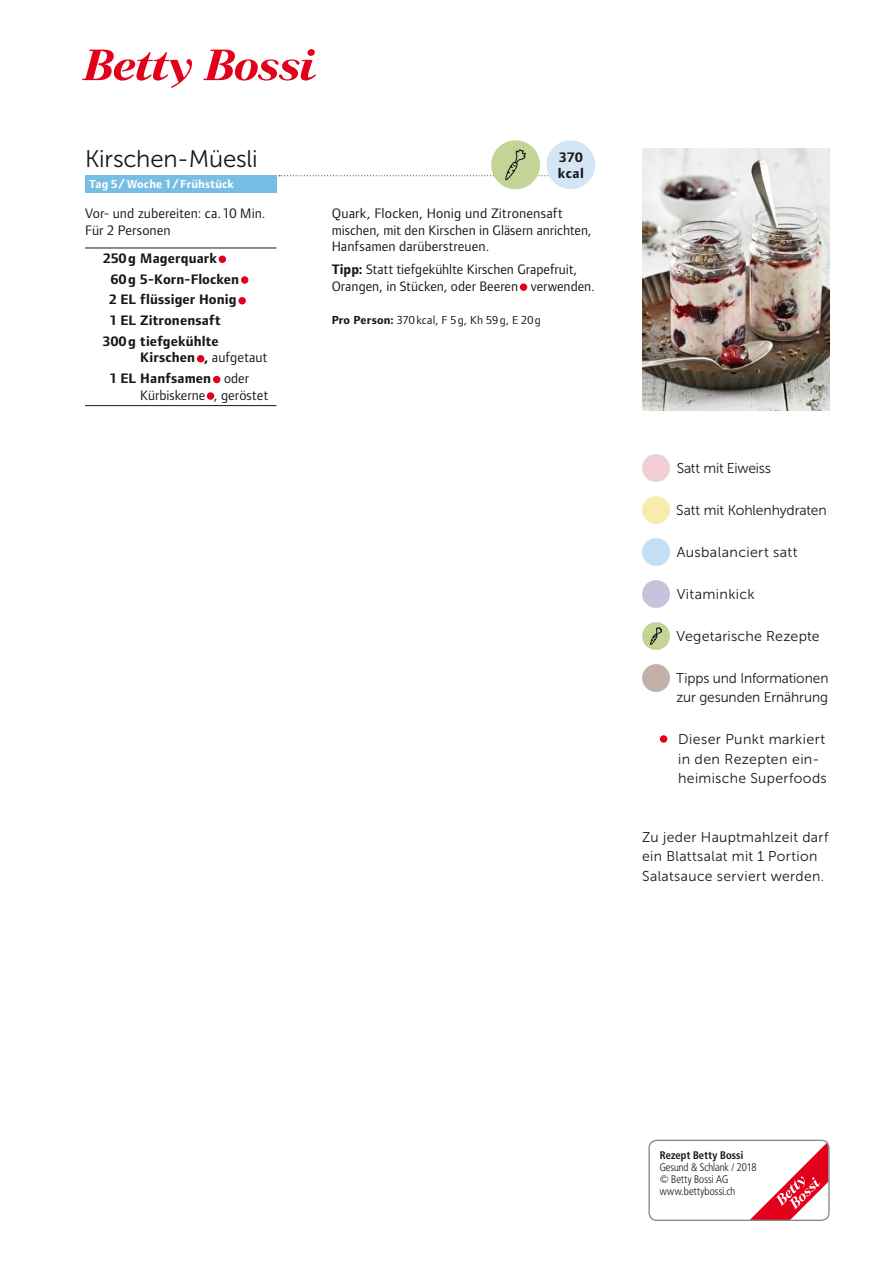
<style>
.page{position:relative;width:893px;height:1263px;background:#fff}
.page>*{position:absolute;margin:0;border:0;box-sizing:border-box;transform-origin:0 0}
.t1{font:24px "Museo Sans 300";letter-spacing:-.005em;color:#1a171c}
.t2{font:14.25px/16.5px "Foundry Form Sans B Bn";letter-spacing:.005em;color:#1a171c}
.t3{font:14.25px/19.5px "Museo Sans 300";letter-spacing:.02em;color:#1a171c}
.t4{font:700 14.25px/20.7px "Foundry Form Sans B Bn";letter-spacing:.01em;color:#1a171c}
.t5{font:14.25px/19.5px "Museo Sans 300";letter-spacing:-.005em;color:#1a171c;scale:.96 1}
.t6{font:14.25px "Museo Sans 300";letter-spacing:-.005em;color:#1a171c}
.t7{font:14.25px "Museo Sans 300";letter-spacing:-.015em;color:#1a171c}
.t8{font:12px "Foundry Form Sans B Bn";letter-spacing:.02em;color:#1a171c}
.t9{font:700 12px "Foundry Form Sans B Bn";letter-spacing:.015em;color:#fff}
.t10{font:10.8px/12px "Frutiger B Bn Con Light";letter-spacing:.01em;color:#1a171c}
.t11{font:10.8px "Frutiger B Bn Con Bold";letter-spacing:.015em;color:#1a171c}
.s1{font-weight:400}
.s2{font-weight:700}
</style>
<div class="page">
<svg style="left:82px;top:50px;width:110px;height:38px"></svg>
<svg style="left:203px;top:49px;width:113px;height:32px"></svg>
<svg style="left:751px;top:1140px;width:77px;height:79px"></svg>
<div style="left:648px;top:1140px;width:182px;height:81px;border:1px solid #87888a;border-radius:8px"></div>
<div style="left:642px;top:454px;width:28px;height:28px;background:#f0ced3;border-radius:50%"></div>
<div style="left:642px;top:496px;width:28px;height:28px;background:#f7ebae;border-radius:50%"></div>
<div style="left:642px;top:538px;width:28px;height:28px;background:#c4dff3;border-radius:50%"></div>
<div style="left:642px;top:580px;width:28px;height:28px;background:#c7c2de;border-radius:50%"></div>
<div style="left:642px;top:622px;width:28px;height:28px;background:#c4d496;border-radius:50%"></div>
<svg style="left:650px;top:627px;width:13px;height:18px"></svg>
<div style="left:642px;top:664px;width:28px;height:28px;background:#c3b1a9;border-radius:50%"></div>
<div style="left:660px;top:735px;width:7px;height:8px;background:#e2001a;border-radius:50%"></div>
<img style="left:642px;top:149px;width:187px;height:261px">
<hr style="left:85px;top:248px;width:191px;height:1px;background:#1a171c">
<hr style="left:85px;top:405px;width:191px;height:1px;background:#1a171c">
<div style="left:219px;top:256px;width:7px;height:7px;background:#e2001a;border-radius:50%"></div>
<div style="left:241px;top:276px;width:7px;height:8px;background:#e2001a;border-radius:50%"></div>
<div style="left:238px;top:297px;width:8px;height:7px;background:#e2001a;border-radius:50%"></div>
<div style="left:197px;top:355px;width:7px;height:7px;background:#e2001a;border-radius:50%"></div>
<div style="left:213px;top:376px;width:7px;height:7px;background:#e2001a;border-radius:50%"></div>
<div style="left:207px;top:392px;width:7px;height:8px;background:#e2001a;border-radius:50%"></div>
<div style="left:520px;top:283px;width:7px;height:8px;background:#e2001a;border-radius:50%"></div>
<div style="left:546px;top:140px;width:49px;height:49px;background:#d4e6f5;border-radius:50%"></div>
<div style="left:85px;top:175px;width:191px;height:17px;background:#77bee5"></div>
<div style="left:491px;top:140px;width:49px;height:49px;background:#c4d496;border-radius:50%"></div>
<svg style="left:279px;top:149px;width:313px;height:32px"></svg>
<h1 class="t1" style="left:85px;top:146px;width:174px">Kirschen-Müesli</h1>
<p class="t4" style="left:558px;top:148px;width:28px;line-height:16.5px">370 kcal</p>
<p class="t9" style="left:89px;top:177px;width:146px">Tag 5/ Woche 1/Frühstück</p>
<p class="t2" style="left:85px;top:205px;width:182px">Vor- und zubereiten: ca.10 Min.<br>Für 2 Personen</p>
<p class="t4" style="left:103px;top:248px;width:115px">250g Magerquark</p>
<p class="t4" style="left:111px;top:268px;width:130px">60g 5-Korn-Flocken</p>
<p class="t4" style="left:109px;top:289px;width:129px">2 EL flüssiger Honig</p>
<p class="t4" style="left:110px;top:310px;width:112px">1 EL Zitronensaft</p>
<p class="t4" style="left:103px;top:331px;width:117px">300g tiefgekühlte</p>
<p class="t4" style="left:110px;top:347px;width:159px;text-indent:31px">Kirschen , <span class="s1">aufgetaut<br></span>1 EL Hanfsamen <span class="s1">oder</span></p>
<p class="t2" style="left:140px;top:387px;width:129px">Kürbiskerne , geröstet</p>
<p class="t2" style="left:332px;top:205px;width:261px">Quark, Flocken, Honig und Zitronensaft mischen, mit den Kirschen in Gläsern anrichten,<br>Hanfsamen darüberstreuen.</p>
<p class="t2" style="left:332px;top:261px;width:265px"><span class="s2">Tipp:</span> Statt tiefgekühlte Kirschen Grapefruit,<br>Orangen, in Stücken, oder Beeren verwenden.</p>
<p class="t8" style="left:332px;top:314px;width:211px"><span class="s2">Pro Person:</span> 370kcal, F 5g, Kh 59g, E 20g</p>
<p class="t7" style="left:677px;top:460px;width:96px">Satt mit Eiweiss</p>
<p class="t6" style="left:676px;top:502px;width:152px">Satt mit Kohlenhydraten</p>
<p class="t3" style="left:677px;top:542px;width:122px">Ausbalanciert satt</p>
<p class="t3" style="left:677px;top:584px;width:79px">Vitaminkick</p>
<p class="t3" style="left:676px;top:626px;width:145px">Vegetarische Rezepte</p>
<p class="t5" style="left:676px;top:668px;width:160px">Tipps und Informationen zur gesunden Ernährung</p>
<p class="t3" style="left:678px;top:730px;width:150px">Dieser Punkt markiert in den Rezepten ein&shy;heimische Superfoods</p>
<p class="t3" style="left:642px;top:827px;width:188px">Zu jeder Hauptmahlzeit darf ein Blattsalat mit 1 Portion<br>Salatsauce serviert werden.</p>
<p class="t11" style="left:660px;top:1148px;width:85px">Rezept Betty Bossi</p>
<p class="t10" style="left:660px;top:1161px;width:99px">Gesund &amp; Schlank / 2018 © Betty Bossi AG www.bettybossi.ch</p>
</div>
